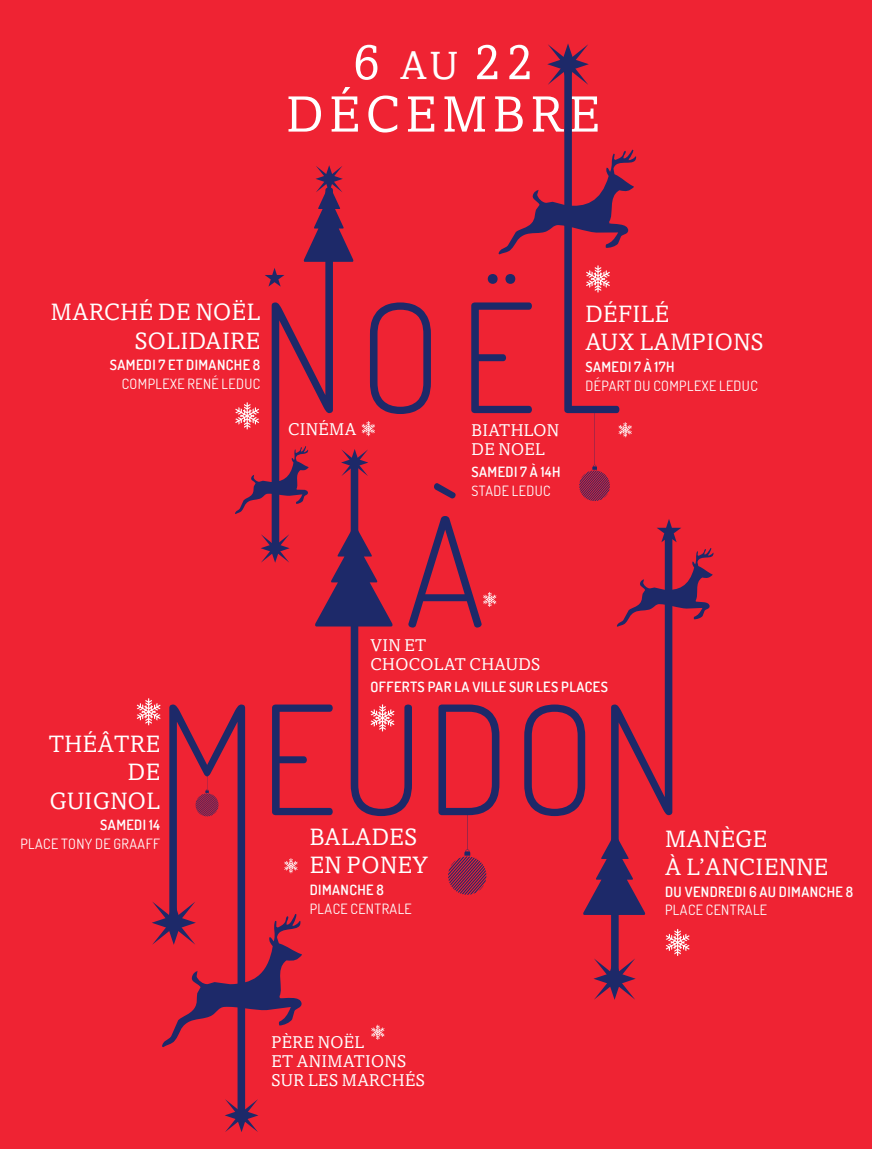
<style>
.page{position:relative;width:872px;height:1149px;background:#fff}
.page>*{position:absolute;margin:0;border:0;box-sizing:border-box;transform-origin:0 0}
.t1{font:51.15px/52.3px "Amasis";letter-spacing:.11em;color:#fff;text-align:center}
.t2{font:23.7px/28.5px "Amasis";letter-spacing:.02em;color:#fff}
.t3{font:17.1px/19px "Amasis";letter-spacing:.02em;color:#fff}
.t4{font:600 14.1px "Dosis";letter-spacing:.03em;color:#fff}
.t5{font:14.1px "Dosis";letter-spacing:.03em;color:#fff}
.s1{font-size:39.45px}
</style>
<div class="page">
<div style="left:0;top:0;width:872px;height:1148px;background:#ef2333"></div>
<svg style="left:169px;top:514px;width:503px;height:602px"></svg>
<svg style="left:272px;top:85px;width:347px;height:460px"></svg>
<svg style="left:593px;top:957px;width:42px;height:42px"></svg>
<svg style="left:341px;top:449px;width:27px;height:27px"></svg>
<svg style="left:225px;top:1098px;width:33px;height:33px"></svg>
<svg style="left:260px;top:533px;width:30px;height:29px"></svg>
<svg style="left:547px;top:43px;width:42px;height:42px"></svg>
<svg style="left:265px;top:268px;width:19px;height:18px"></svg>
<svg style="left:448px;top:814px;width:38px;height:80px"></svg>
<svg style="left:579px;top:411px;width:31px;height:90px"></svg>
<svg style="left:195px;top:775px;width:23px;height:41px"></svg>
<svg style="left:498px;top:149px;width:138px;height:105px"></svg>
<svg style="left:152px;top:900px;width:150px;height:146px"></svg>
<svg style="left:617px;top:518px;width:97px;height:108px"></svg>
<svg style="left:235px;top:446px;width:74px;height:68px"></svg>
<svg style="left:314px;top:524px;width:79px;height:102px"></svg>
<svg style="left:583px;top:833px;width:62px;height:81px"></svg>
<svg style="left:303px;top:165px;width:51px;height:97px"></svg>
<svg style="left:371px;top:1024px;width:13px;height:15px"></svg>
<svg style="left:408px;top:483px;width:88px;height:144px"></svg>
<svg style="left:361px;top:421px;width:14px;height:15px"></svg>
<svg style="left:618px;top:422px;width:14px;height:15px"></svg>
<svg style="left:665px;top:928px;width:24px;height:27px"></svg>
<svg style="left:586px;top:265px;width:24px;height:27px"></svg>
<svg style="left:235px;top:402px;width:24px;height:27px"></svg>
<svg style="left:370px;top:704px;width:24px;height:27px"></svg>
<svg style="left:137px;top:698px;width:24px;height:27px"></svg>
<svg style="left:284px;top:857px;width:14px;height:16px"></svg>
<h1 class="t1" style="left:286px;top:36px;width:315px">6 <span class="s1">AU</span> 22<br>DÉCEMBRE</h1>
<h2 class="t2" style="left:51px;top:298px;width:211px;text-align:right">MARCHÉ DE NOËL<br>SOLIDAIRE</h2>
<p class="t4" style="left:110px;top:356px;width:152px">SAMEDI 7 ET DIMANCHE 8</p>
<p class="t5" style="left:122px;top:375px;width:140px">COMPLEXE RENÉ LEDUC</p>
<p class="t3" style="left:288px;top:419px;width:70px">CINÉMA</p>
<p class="t3" style="left:471px;top:420px;width:89px">BIATHLON<br>DE NOEL</p>
<p class="t4" style="left:471px;top:462px;width:90px">SAMEDI 7 À 14H</p>
<p class="t5" style="left:471px;top:481px;width:80px">STADE LEDUC</p>
<h2 class="t2" style="left:585px;top:299px;width:180px">DÉFILÉ<br>AUX LAMPIONS</h2>
<p class="t4" style="left:585px;top:357px;width:90px">SAMEDI 7 À 17H</p>
<p class="t5" style="left:585px;top:376px;width:174px">DÉPART DU COMPLEXE LEDUC</p>
<h2 class="t2" style="left:49px;top:729px;width:113px;text-align:right">THÉÂTRE<br>DE<br>GUIGNOL</h2>
<p class="t4" style="left:100px;top:815px;width:61px">SAMEDI 14</p>
<p class="t5" style="left:20px;top:834px;width:141px">PLACE TONY DE GRAAFF</p>
<p class="t3" style="left:370px;top:635px;width:171px">VIN ET<br>CHOCOLAT CHAUDS</p>
<p class="t4" style="left:370px;top:677px;width:239px">OFFERTS PAR LA VILLE SUR LES PLACES</p>
<h2 class="t2" style="left:310px;top:822px;width:120px">BALADES<br>EN PONEY</h2>
<p class="t4" style="left:310px;top:880px;width:76px">DIMANCHE 8</p>
<p class="t5" style="left:310px;top:899px;width:104px">PLACE CENTRALE</p>
<p class="t3" style="left:271px;top:1032px;width:155px">PÈRE NOËL<br>ET ANIMATIONS<br>SUR LES MARCHÉS</p>
<h2 class="t2" style="left:665px;top:823px;width:165px">MANÈGE<br>À L’ANCIENNE</h2>
<p class="t4" style="left:665px;top:882px;width:189px">DU VENDREDI 6 AU DIMANCHE 8</p>
<p class="t5" style="left:665px;top:900px;width:104px">PLACE CENTRALE</p>
</div>
